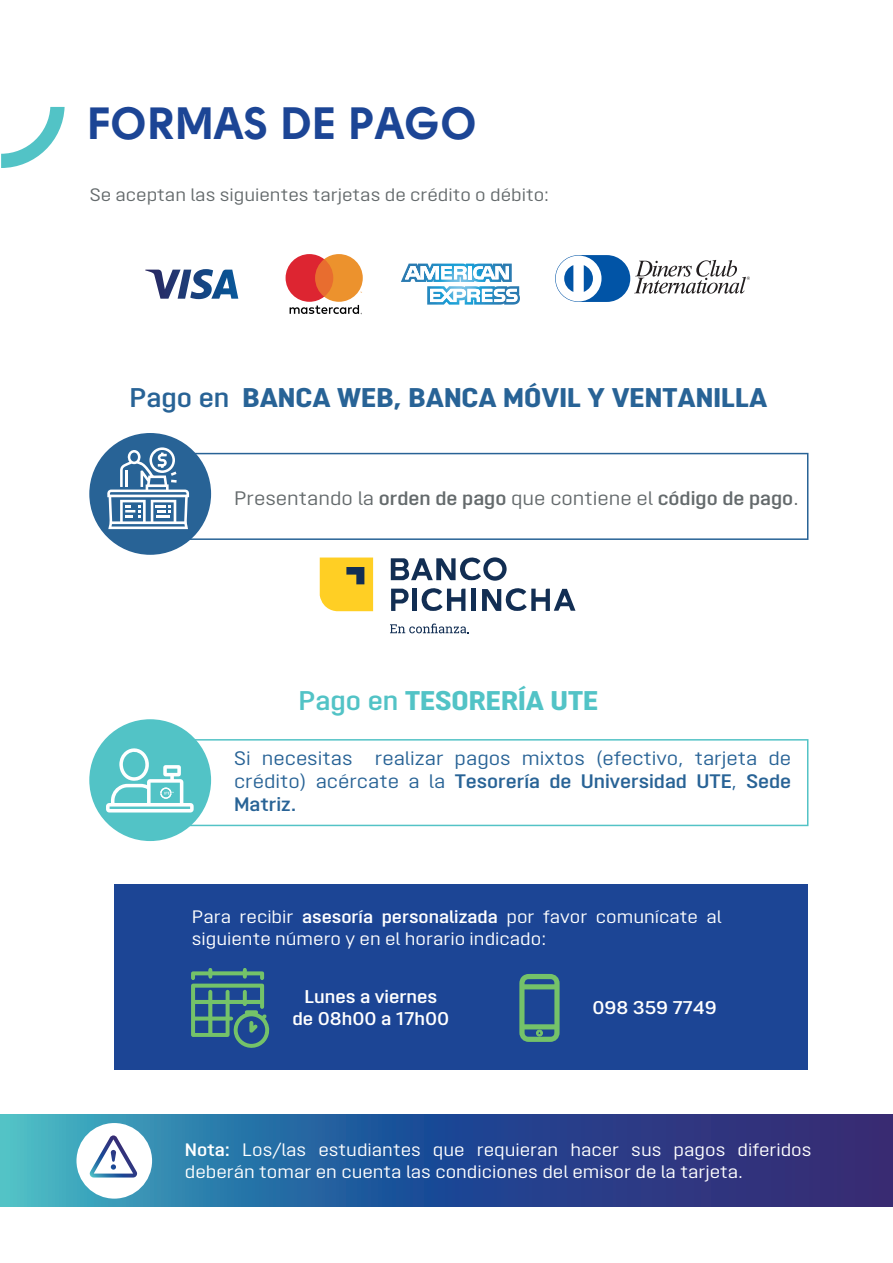
<style>
.page{position:relative;width:893px;height:1263px;background:#fff}
.page>*{position:absolute;margin:0;border:0;box-sizing:border-box;transform-origin:0 0}
.t1{font:45px "Solomon Sans Bold";color:#1c4595}
.t2{font:800 27px "Opinion Pro Extended";color:#286396}
.t3{font:800 27px "Opinion Pro Extended";color:#52c3c6}
.t4{font:19.5px/23.4px "Opinion Pro Extended";color:#286396;text-align:justify}
.t5{font:19.5px "Opinion Pro Extended";color:#646a6c}
.t6{font:600 18.45px/22px "Opinion Pro Extended";color:#fff;text-align:center}
.t7{font:18px/21.6px "Opinion Pro Extended";color:#fff}
.t8{font:18px "Opinion Pro Extended";color:#646a6c}
.s1{font-weight:600}
</style>
<div class="page">
<svg style="left:0;top:1115px;width:893px;height:92px;background:#2c5795"></svg>
<div style="left:76px;top:1123px;width:76px;height:75px;background:#fff;border-radius:50%"></div>
<svg style="left:90px;top:1135px;width:47px;height:42px"></svg>
<div style="left:179px;top:739px;width:629px;height:87px;border:2px solid #53c3c6"></div>
<div style="left:89px;top:719px;width:122px;height:122px;background:#52c3c6;border-radius:50%"></div>
<svg style="left:106px;top:748px;width:88px;height:64px"></svg>
<div style="left:179px;top:453px;width:629px;height:87px;border:2px solid #286396"></div>
<div style="left:89px;top:433px;width:122px;height:122px;background:#286396;border-radius:50%"></div>
<svg style="left:107px;top:447px;width:82px;height:82px"></svg>
<svg style="left:320px;top:557px;width:53px;height:54px;background:#edc42e"></svg>
<hr style="left:472px;top:589px;width:4px;height:22px;background:#122e53">
<hr style="left:413px;top:589px;width:4px;height:22px;background:#122e53">
<svg style="left:391px;top:589px;width:18px;height:22px"></svg>
<svg style="left:421px;top:588px;width:44px;height:23px"></svg>
<svg style="left:391px;top:557px;width:116px;height:24px"></svg>
<svg style="left:482px;top:588px;width:93px;height:23px"></svg>
<svg style="left:390px;top:623px;width:79px;height:10px"></svg>
<svg style="left:401px;top:264px;width:119px;height:41px"></svg>
<svg style="left:145px;top:269px;width:93px;height:30px"></svg>
<svg style="left:286px;top:254px;width:77px;height:60px"></svg>
<svg style="left:634px;top:260px;width:116px;height:34px"></svg>
<div style="left:555px;top:255px;width:75px;height:47px;background:#0154a6;border-radius:23px"></div>
<div style="left:556px;top:256px;width:45px;height:45px;background:#fff;border-radius:50%"></div>
<svg style="left:564px;top:265px;width:9px;height:27px"></svg>
<svg style="left:584px;top:265px;width:9px;height:27px"></svg>
<svg style="left:1px;top:107px;width:64px;height:61px"></svg>
<div style="left:114px;top:885px;width:694px;height:185px;background:#1c4595"></div>
<svg style="left:191px;top:968px;width:79px;height:80px"></svg>
<svg style="left:519px;top:974px;width:41px;height:68px"></svg>
<h1 class="t1" style="left:88px;top:97px;width:391px">FORMAS DE PAGO</h1>
<p class="t8" style="left:90px;top:184px;width:461px">Se aceptan las siguientes tarjetas de crédito o débito:</p>
<h2 class="t2" style="left:130px;top:382px;width:639px"><span class="s1">Pago en</span> BANCA WEB, BANCA MÓVIL Y VENTANILLA</h2>
<p class="t5" style="left:234px;top:487px;width:566px">Presentando la <span class="s1">orden de pago</span> que contiene el <span class="s1">código de pago</span>.</p>
<h2 class="t3" style="left:298px;top:685px;width:301px"><span class="s1">Pago en</span> TESORERÍA UTE</h2>
<p class="t4" style="left:234px;top:746px;width:559px">Si necesitas realizar pagos mixtos (efectivo, tarjeta de crédito) acércate a la <span class="s1">Tesorería de Universidad UTE</span>, <span class="s1">Sede Matriz.</span></p>
<p class="t7" style="left:192px;top:906px;width:531px">Para recibir <span class="s1">asesoría personalizada</span> por favor comunícate al siguiente número y en el horario indicado:</p>
<p class="t6" style="left:292px;top:985px;width:158px">Lunes a viernes de 08h00 a 17h00</p>
<p class="t6" style="left:592px;top:996px;width:126px">098 359 7749</p>
<p class="t7" style="left:185px;top:1139px;width:628px"><span class="s1">Nota:</span> Los/las estudiantes que requieran hacer sus pagos diferidos deberán tomar en cuenta las condiciones del emisor de la tarjeta.</p>
</div>
